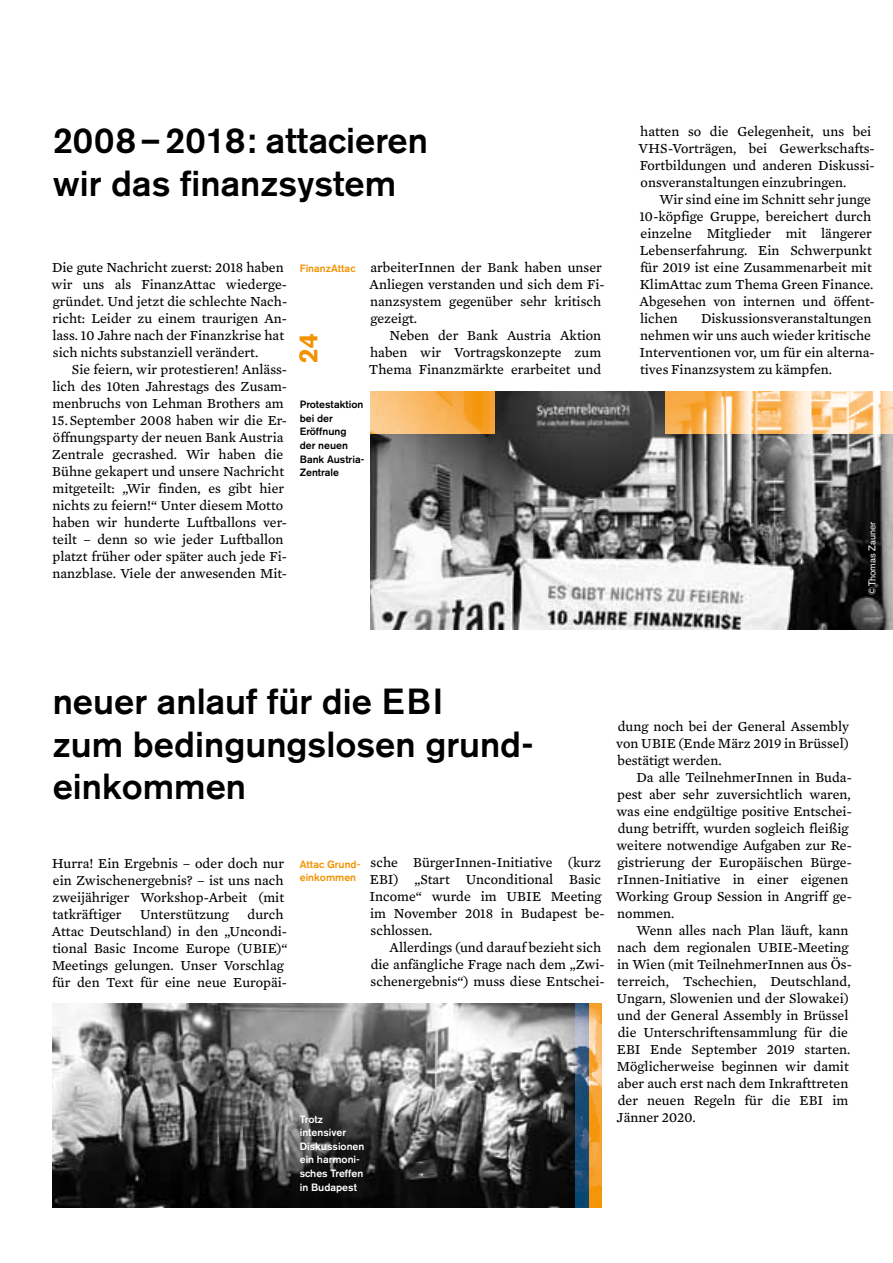
<style>
.page{position:relative;width:893px;height:1263px;background:#fff}
.page>*{position:absolute;margin:0;border:0;box-sizing:border-box;transform-origin:0 0}
.t1{font:500 36px/42.5px "Akzidenz Grotesk BE";color:#000}
.t2{font:700 26.25px "Akzidenz Grotesk BE";color:#f39200}
.t3{font:14.1px/17px "Mercury Text G3 Roman";color:#000}
.t4{font:500 10.5px/13.6px "Akzidenz Grotesk BE";color:#fff}
.t5{font:500 10.5px/13.6px "Akzidenz Grotesk BE";color:#000}
.t6{font:500 10.5px/13.6px "Akzidenz Grotesk BE";color:#f39200}
.t7{font:9.75px "Akzidenz Grotesk BE";color:#fff}
</style>
<div class="page">
<img style="left:370px;top:391px;width:523px;height:238px">
<img style="left:665px;top:391px;width:228px;height:43px">
<img style="left:370px;top:391px;width:125px;height:43px">
<img style="left:53px;top:1003px;width:523px;height:205px">
<img style="left:576px;top:1003px;width:25px;height:205px">
<h1 class="t1" style="left:53px;top:119px;width:377px">2008–2018: attacieren wir das finanzsystem</h1>
<p class="t3" style="left:52px;top:259px;width:237px">Die gute Nachricht zuerst: 2018 haben wir uns als FinanzAttac wiederge&shy;gründet. Und jetzt die schlechte Nach&shy;richt: Leider zu einem traurigen An&shy;lass. 10 Jahre nach der Finanzkrise hat sich nichts substanziell verändert.</p>
<p class="t3" style="left:52px;top:361px;width:237px;text-indent:20px">Sie feiern, wir protestieren! Anläss&shy;lich des 10ten Jahrestags des Zusam&shy;menbruchs von Lehman Brothers am 15.September 2008 haben wir die Er&shy;öffnungsparty der neuen Bank Austria Zentrale gecrashed. Wir haben die Bühne gekapert und unsere Nachricht mitgeteilt: „Wir finden, es gibt hier nichts zu feiern!“ Unter diesem Motto haben wir hunderte Luftballons ver&shy;teilt – denn so wie jeder Luftballon platzt früher oder später auch jede Fi&shy;nanzblase. Viele der anwesenden Mit-</p>
<p class="t3" style="left:370px;top:259px;width:237px">arbeiterInnen der Bank haben unser<br>Anliegen verstanden und sich dem Fi&shy;nanzsystem gegenüber sehr kritisch gezeigt.</p>
<p class="t3" style="left:369px;top:327px;width:234px;text-align:justify;text-indent:21px">Neben der Bank Austria Aktion haben wir Vortragskonzepte zum Thema Finanzmärkte erarbeitet und</p>
<p class="t6" style="left:300px;top:262px;width:57px">FinanzAttac</p>
<h2 class="t2" style="left:293px;top:362px;width:31px;rotate:-90deg">24</h2>
<p class="t5" style="left:300px;top:398px;width:66px">Protestaktion bei der<br>Eröffnung der neuen<br>Bank Austria-<br>Zentrale</p>
<p class="t3" style="left:638px;top:123px;width:238px">hatten so die Gelegenheit, uns bei VHS-Vorträgen, bei Gewerkschafts-Fortbildungen und anderen Diskussi&shy;onsveranstaltungen einzubringen.</p>
<p class="t3" style="left:640px;top:191px;width:235px;text-indent:20px">Wir sind eine im Schnitt sehr junge<br>10-köpfige Gruppe, bereichert durch einzelne Mitglieder mit längerer<br>Lebenserfahrung. Ein Schwerpunkt für 2019 ist eine Zusammenarbeit mit<br>KlimAttac zum Thema Green Finance.<br>Abgesehen von internen und öffent&shy;lichen</p>
<p class="t3" style="left:639px;top:310px;width:237px;text-indent:62px">Diskussionsveranstaltungen nehmen wir uns auch wieder kritische Interventionen vor, um für ein alterna&shy;tives Finanzsystem zu kämpfen.</p>
<p class="t7" style="left:866px;top:595px;width:75px;rotate:-90deg">©Thomas Zauner</p>
<h1 class="t1" style="left:53px;top:680px;width:479px">neuer anlauf für die EBI<br>zum bedingungslosen grund&shy;einkommen</h1>
<p class="t3" style="left:52px;top:854px;width:234px;text-align:justify">Hurra! Ein Ergebnis – oder doch nur ein Zwischenergebnis? – ist uns nach zweijähriger Workshop-Arbeit (mit tatkräftiger</p>
<p class="t3" style="left:52px;top:905px;width:237px;text-indent:196px">durch<br>Attac Deutschland) in den „Uncondi&shy;tional Basic Income Europe (UBIE)“<br>Meetings gelungen. Unser Vorschlag für den Text für eine neue Europäi-</p>
<p class="t3" style="left:140px;top:905px;width:90px">Unterstützung</p>
<p class="t6" style="left:300px;top:857px;width:62px">Attac Grund&shy;einkommen</p>
<p class="t3" style="left:369px;top:854px;width:237px">sche BürgerInnen-Initiative (kurz<br>EBI) „Start Unconditional Basic<br>Income“ wurde im UBIE Meeting im November 2018 in Budapest be&shy;schlossen.</p>
<p class="t3" style="left:371px;top:939px;width:236px;text-indent:19px">Allerdings (und darauf bezieht sich die anfängliche Frage nach dem „Zwi&shy;schenergebnis“) muss diese Entschei-</p>
<p class="t4" style="left:300px;top:1112px;width:66px">Trotz intensiver<br>Diskussionen ein harmoni&shy;sches Treffen in Budapest</p>
<p class="t3" style="left:616px;top:718px;width:234px;text-align:justify">dung noch bei der General Assembly von UBIE (Ende März 2019 in Brüssel) bestätigt werden.</p>
<p class="t3" style="left:616px;top:769px;width:238px;text-indent:21px">Da alle TeilnehmerInnen in Buda&shy;pest aber sehr zuversichtlich waren, was eine endgültige positive Entschei&shy;dung betrifft, wurden sogleich fleißig weitere notwendige Aufgaben zur Re&shy;gistrierung der Europäischen Bürge&shy;rInnen-Initiative in einer eigenen Working Group Session in Angriff ge&shy;nommen.</p>
<p class="t3" style="left:617px;top:922px;width:237px;text-indent:20px">Wenn alles nach Plan läuft, kann nach dem regionalen UBIE-Meeting in Wien (mit TeilnehmerInnen aus Ös&shy;terreich, Tschechien, Deutschland, Ungarn, Slowenien und der Slowakei) und der General Assembly in Brüssel die Unterschriftensammlung für die EBI Ende September 2019 starten.<br>Möglicherweise beginnen wir damit aber auch erst nach dem Inkrafttreten der neuen Regeln für die EBI im Jänner 2020.</p>
</div>
